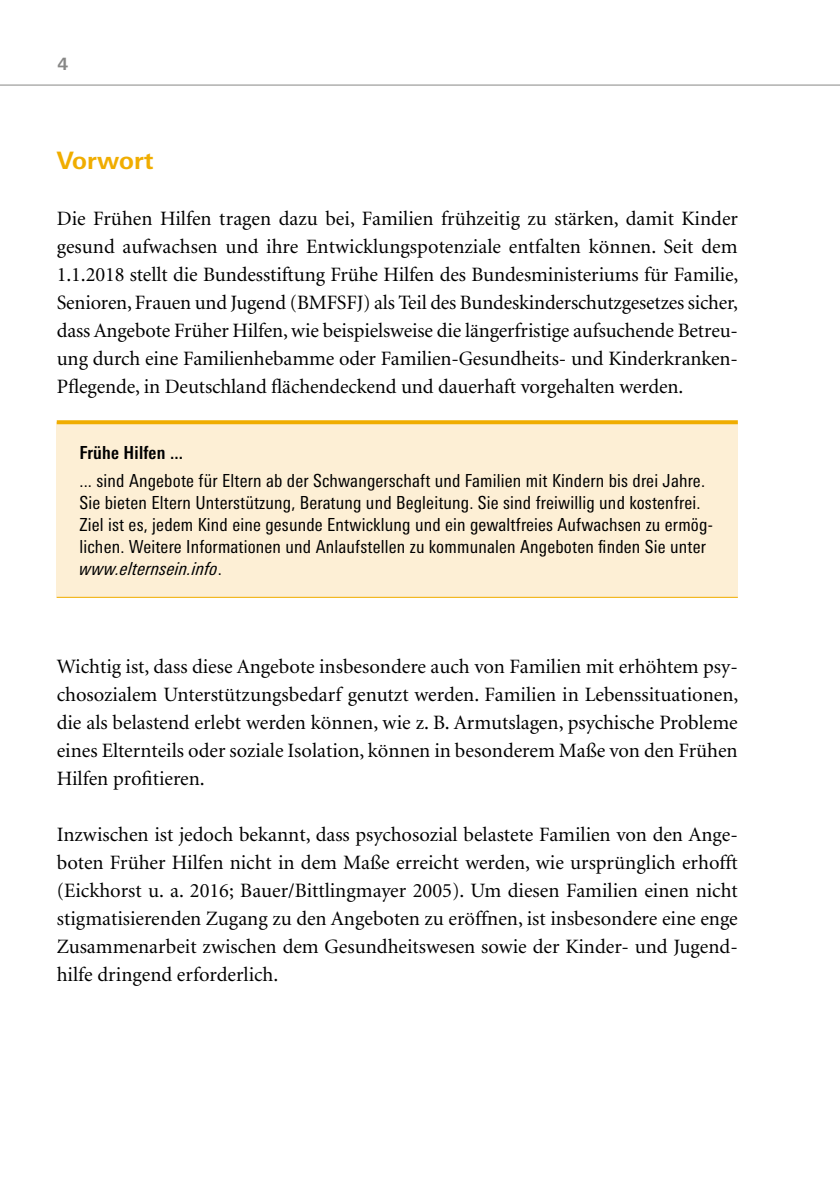
<style>
.page{position:relative;width:840px;height:1191px;background:#fff}
.page>*{position:absolute;margin:0;border:0;box-sizing:border-box;transform-origin:0 0}
.t1{font:700 24px "Linotype Univers Basic";letter-spacing:.01em;color:#f0ad00}
.t2{font:20.4px/28px "Minion";letter-spacing:-.005em;color:#000;text-align:justify}
.t3{font:condensed 18px/22px "Linotype Univers";letter-spacing:.01em;color:#000}
.t4{font:700 condensed 18px "Linotype Univers";letter-spacing:.01em;color:#000}
.t5{font:700 17px "Linotype Univers Basic";color:#878786}
.s1{font-style:italic}
</style>
<div class="page">
<hr style="left:0;top:85px;width:839px;height:1px;background:#878786">
<div style="left:57px;top:422px;width:680px;height:175px;background:#fdefd5"></div>
<svg style="left:57px;top:420px;width:680px;height:4px;background:#f0b20f"></svg>
<hr style="left:57px;top:597px;width:680px;height:1px;background:#f0ad00">
<p class="t5" style="left:58px;top:53px;width:12px">4</p>
<p class="t1" style="left:57px;top:146px;width:98px">Vorwort</p>
<p class="t2" style="left:57px;top:205px;width:682px">Die Frühen Hilfen tragen dazu bei, Familien frühzeitig zu stärken, damit Kinder gesund aufwachsen und ihre Entwicklungspotenziale entfalten können. Seit dem 1.1.2018 stellt die Bundesstiftung Frühe Hilfen des Bundesministeriums für Familie, Senioren, Frauen und Jugend (BMFSFJ) als Teil des Bundeskinderschutzgesetzes sicher, dass Angebote Früher Hilfen, wie beispielsweise die längerfristige aufsuchende Betreu&shy;ung durch eine Familienhebamme oder Familien-Gesundheits- und Kinderkranken-Pflegende, in Deutschland flächendeckend und dauerhaft vorgehalten werden.</p>
<p class="t4" style="left:79px;top:442px;width:105px">Frühe Hilfen ...</p>
<p class="t3" style="left:79px;top:469px;width:634px">... sind Angebote für Eltern ab der Schwangerschaft und Familien mit Kindern bis drei Jahre.<br>Sie bieten Eltern Unterstützung, Beratung und Begleitung. Sie sind freiwillig und kostenfrei.<br>Ziel ist es, jedem Kind eine gesunde Entwicklung und ein gewaltfreies Aufwachsen zu ermög&shy;lichen. Weitere Informationen und Anlaufstellen zu kommunalen Angeboten finden Sie unter <span class="s1">www.elternsein.info</span>.</p>
<p class="t2" style="left:57px;top:653px;width:682px">Wichtig ist, dass diese Angebote insbesondere auch von Familien mit erhöhtem psy&shy;chosozialem Unterstützungsbedarf genutzt werden. Familien in Lebenssituationen, die als belastend erlebt werden können, wie z. B. Armutslagen, psychische Probleme eines Elternteils oder soziale Isolation, können in besonderem Maße von den Frühen Hilfen profitieren.</p>
<p class="t2" style="left:57px;top:821px;width:682px">Inzwischen ist jedoch bekannt, dass psychosozial belastete Familien von den Ange&shy;boten Früher Hilfen nicht in dem Maße erreicht werden, wie ursprünglich erhofft (Eickhorst u. a. 2016; Bauer/Bittlingmayer 2005). Um diesen Familien einen nicht stigmatisierenden Zugang zu den Angeboten zu eröffnen, ist insbesondere eine enge Zusammenarbeit zwischen dem Gesundheitswesen sowie der Kinder- und Jugend&shy;hilfe dringend erforderlich.</p>
</div>
